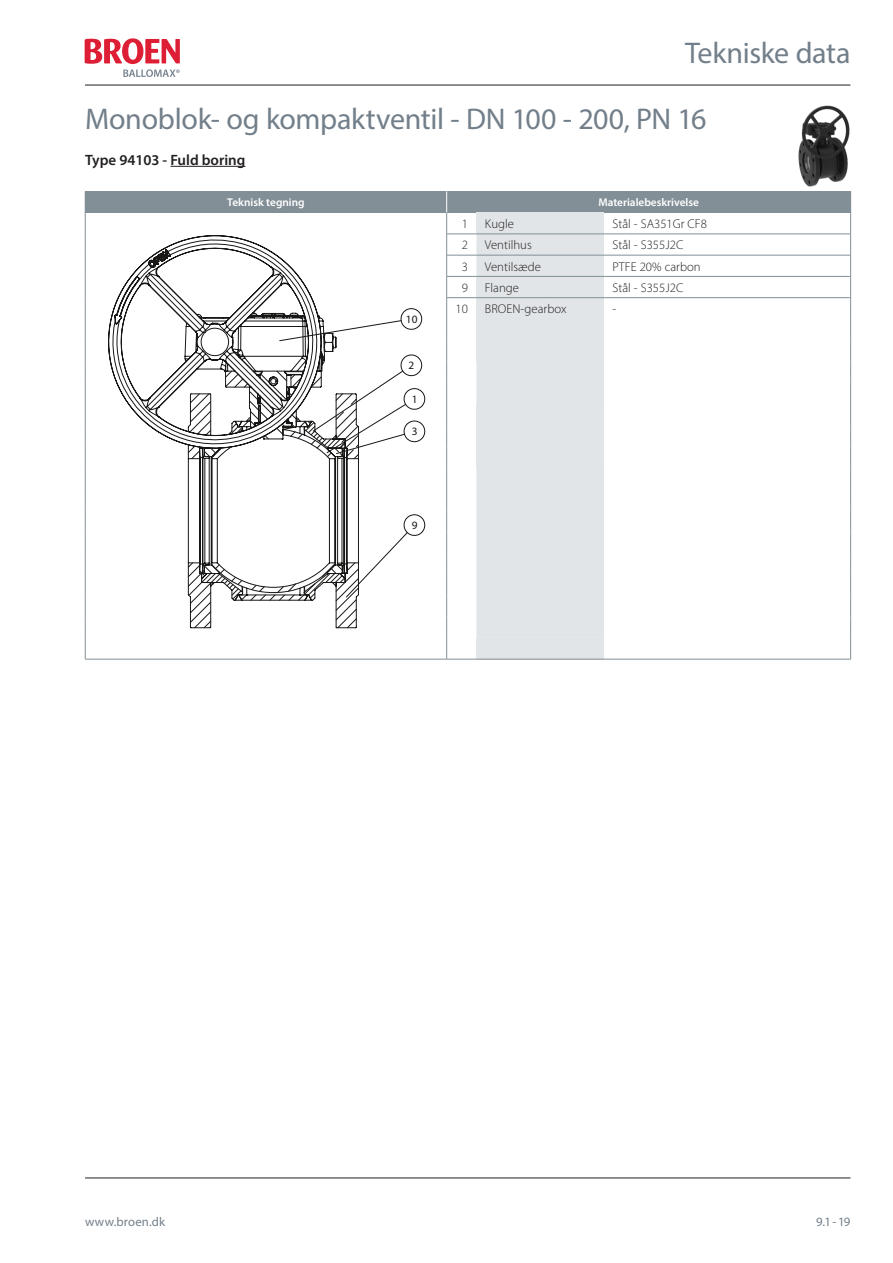
<style>
.page{position:relative;width:893px;height:1263px;background:#fff}
.page>*{position:absolute;margin:0;border:0;box-sizing:border-box;transform-origin:0 0}
.Overskrift{font:30px "Myriad Pro";letter-spacing:-.01em;color:#727f8a}
.Mellemrubrik{font:600 15px "Myriad Pro";color:#231f20}
.Tabeltext{font:300 12.75px "Myriad Pro";color:#231f20}
.t1{font:12.75px "Myriad Pro";letter-spacing:.01em;color:#727f8a}
.Tabelhoved{font:600 11.25px "Myriad Pro";color:#fff}
.t2{font:11.25px "Myriad Pro";color:#181716}
</style>
<div class="page">
<hr style="left:85px;top:1178px;width:765px;height:1px;background:#231f20">
<hr style="left:85px;top:85px;width:765px;height:1px;background:#231f20">
<svg style="left:85px;top:38px;width:95px;height:39px"></svg>
<svg style="left:359px;top:308px;width:66px;height:277px"></svg>
<svg style="left:108px;top:235px;width:251px;height:393px"></svg>
<img style="left:798px;top:105px;width:52px;height:82px">
<hr style="left:170px;top:166px;width:75px;height:1px;background:#231f20">
<div style="left:85px;top:191px;width:362px;height:22px;background:#828f96"></div>
<div style="left:447px;top:191px;width:404px;height:22px;background:#828f96"></div>
<hr style="left:85px;top:659px;width:362px;height:1px;background:#828f96">
<svg style="left:85px;top:213px;width:1px;height:446px"></svg>
<hr style="left:604px;top:234px;width:247px;height:1px;background:#828f96">
<hr style="left:604px;top:255px;width:246px;height:1px;background:#828f96">
<hr style="left:604px;top:276px;width:247px;height:1px;background:#828f96">
<hr style="left:604px;top:297px;width:247px;height:1px;background:#828f96">
<svg style="left:446px;top:191px;width:158px;height:469px"></svg>
<hr style="left:476px;top:659px;width:128px;height:1px;background:#828f96">
<svg style="left:850px;top:213px;width:1px;height:446px"></svg>
<hr style="left:604px;top:659px;width:247px;height:1px;background:#828f96">
<p class="Overskrift" style="left:685px;top:34px;width:167px">Tekniske data</p>
<p class="Overskrift" style="left:85px;top:100px;width:623px">Monoblok- og kompaktventil - DN 100 - 200, PN 16</p>
<p class="Mellemrubrik" style="left:85px;top:150px;width:162px">Type 94103 - Fuld boring</p>
<p class="Tabelhoved" style="left:227px;top:195px;width:79px">Teknisk tegning</p>
<p class="Tabelhoved" style="left:598px;top:195px;width:102px">Materialebeskrivelse</p>
<p class="Tabeltext" style="left:462px;top:216px;width:8px">1</p>
<p class="Tabeltext" style="left:485px;top:216px;width:30px">Kugle</p>
<p class="Tabeltext" style="left:612px;top:216px;width:96px">Stål - SA351Gr CF8</p>
<p class="Tabeltext" style="left:462px;top:237px;width:8px">2</p>
<p class="Tabeltext" style="left:485px;top:237px;width:48px">Ventilhus</p>
<p class="Tabeltext" style="left:612px;top:237px;width:72px">Stål - S355J2C</p>
<p class="Tabeltext" style="left:462px;top:259px;width:8px">3</p>
<p class="Tabeltext" style="left:485px;top:259px;width:57px">Ventilsæde</p>
<p class="Tabeltext" style="left:612px;top:259px;width:90px">PTFE 20% carbon</p>
<p class="Tabeltext" style="left:462px;top:280px;width:8px">9</p>
<p class="Tabeltext" style="left:485px;top:280px;width:36px">Flange</p>
<p class="Tabeltext" style="left:612px;top:280px;width:72px">Stål - S355J2C</p>
<p class="Tabeltext" style="left:455px;top:301px;width:14px">10</p>
<p class="Tabeltext" style="left:485px;top:301px;width:83px">BROEN-gearbox</p>
<p class="Tabeltext" style="left:612px;top:301px;width:5px">-</p>
<p class="t2" style="left:406px;top:312px;width:13px">10</p>
<p class="t2" style="left:409px;top:358px;width:7px">2</p>
<p class="t2" style="left:412px;top:392px;width:7px">1</p>
<p class="t2" style="left:412px;top:424px;width:7px">3</p>
<p class="t2" style="left:412px;top:518px;width:7px">9</p>
<p class="t1" style="left:85px;top:1213px;width:81px">www.broen.dk</p>
<p class="t1" style="left:816px;top:1213px;width:36px">9.1-19</p>
</div>
